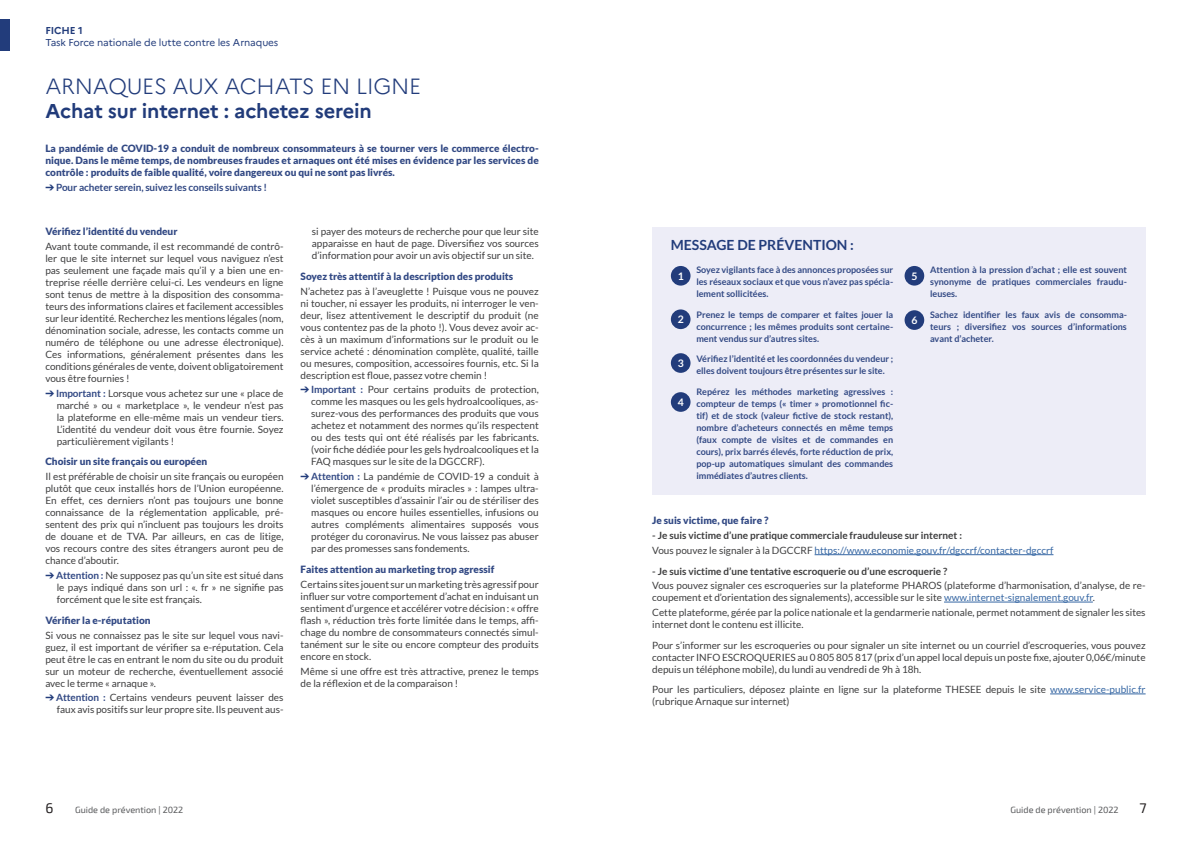
<style>
.page{position:relative;width:1191px;height:842px;background:#fff}
.page>*{position:absolute;margin:0;border:0;box-sizing:border-box;transform-origin:0 0}
.t1{font:300 22px "Marianne";letter-spacing:-.01em;color:#223c7b}
.t2{font:700 20px "Marianne";letter-spacing:-.01em;color:#213b7a}
.t3{font:700 14px "Lato";color:#223c7b}
.t4{font:14px "Exo 2";color:#231f20}
.t5{font:700 10.4px "Lato";color:#fff}
.t6{font:10px/12px "Lato";color:#3e3e3f;text-align:justify}
.t7{font:900 10px/12px "Lato";color:#324984;text-align:justify}
.t8{font:700 10px "Lato";color:#3e3e3f}
.t9{font:10px "Lato";color:#3667a4}
.t10{font:700 10px "Lato";letter-spacing:-.01em;color:#324984}
.t11{font:10px "Marianne";letter-spacing:-.01em;color:#223c7b}
.t12{font:700 10px "Marianne";letter-spacing:-.01em;color:#223c7b}
.t13{font:700 9px/12px "Lato";color:#324984;text-align:justify}
.t14{font:9px "Exo 2";color:#57585a}
.s1{color:#223c7b}
.s2{font-weight:700;color:#324984}
.s3{color:#3e3e3f}
.s4{color:#3667a4}
</style>
<div class="page">
<div style="left:652px;top:227px;width:493px;height:268px;background:#ededf7"></div>
<div style="left:671px;top:266px;width:19px;height:20px;background:#223c7b;border-radius:50%"></div>
<div style="left:671px;top:309px;width:19px;height:20px;background:#223c7b;border-radius:50%"></div>
<div style="left:671px;top:353px;width:19px;height:20px;background:#223c7b;border-radius:50%"></div>
<div style="left:671px;top:392px;width:19px;height:20px;background:#223c7b;border-radius:50%"></div>
<div style="left:904px;top:266px;width:20px;height:20px;background:#223c7b;border-radius:50%"></div>
<div style="left:904px;top:310px;width:20px;height:20px;background:#223c7b;border-radius:50%"></div>
<hr style="left:814px;top:554px;width:239px;height:1px;background:#3667a4">
<hr style="left:944px;top:602px;width:148px;height:1px;background:#3667a4">
<hr style="left:1050px;top:694px;width:95px;height:1px;background:#3667a4">
<div style="left:0;top:20px;width:10px;height:31px;background:#223c7b"></div>
<p class="t12" style="left:45px;top:24px;width:39px">FICHE 1</p>
<p class="t11" style="left:45px;top:36px;width:234px">Task Force nationale de lutte contre les Arnaques</p>
<p class="t1" style="left:45px;top:72px;width:377px">ARNAQUES AUX ACHATS EN LIGNE</p>
<p class="t2" style="left:45px;top:98px;width:328px">Achat sur internet : achetez serein</p>
<p class="t7" style="left:45px;top:142px;width:495px">La pandémie de COVID-19 a conduit de nombreux consommateurs à se tourner vers le commerce électro&shy;nique. Dans le même temps, de nombreuses fraudes et arnaques ont été mises en évidence par les services de contrôle : produits de faible qualité, voire dangereux ou qui ne sont pas livrés.</p>
<p class="t10" style="left:45px;top:181px;width:223px"><span class="s1">➔</span> Pour acheter serein, suivez les conseils suivants !</p>
<p class="t7" style="left:45px;top:225px;width:134px">Vérifiez l’identité du vendeur</p>
<p class="t6" style="left:45px;top:240px;width:240px">Avant toute commande, il est recommandé de contrô&shy;ler que le site internet sur lequel vous naviguez n’est pas seulement une façade mais qu’il y a bien une en&shy;treprise réelle derrière celui-ci. Les vendeurs en ligne sont tenus de mettre à la disposition des consomma&shy;teurs des informations claires et facilement accessibles sur leur identité. Recherchez les mentions légales (nom, dénomination sociale, adresse, les contacts comme un numéro de téléphone ou une adresse électronique).<br>Ces informations, généralement présentes dans les conditions générales de vente, doivent obligatoirement vous être fournies !</p>
<p class="t6" style="left:57px;top:387px;width:228px;text-indent:-11px"><span class="s1">➔</span> <span class="s2">Important :</span> Lorsque vous achetez sur une « place de marché » ou « marketplace », le vendeur n’est pas la plateforme en elle-même mais un vendeur tiers.<br>L’identité du vendeur doit vous être fournie. Soyez particulièrement vigilants !</p>
<p class="t7" style="left:45px;top:456px;width:163px">Choisir un site français ou européen</p>
<p class="t6" style="left:45px;top:471px;width:240px">Il est préférable de choisir un site français ou européen plutôt que ceux installés hors de l’Union européenne.<br>En effet, ces derniers n’ont pas toujours une bonne connaissance de la réglementation applicable, pré&shy;sentent des prix qui n’incluent pas toujours les droits de douane et de TVA. Par ailleurs, en cas de litige, vos recours contre des sites étrangers auront peu de chance d’aboutir.</p>
<p class="t6" style="left:57px;top:569px;width:228px;text-indent:-11px"><span class="s1">➔</span> <span class="s2">Attention :</span> Ne supposez pas qu’un site est situé dans le pays indiqué dans son url : «. fr » ne signifie pas forcément que le site est français.</p>
<p class="t7" style="left:45px;top:614px;width:107px">Vérifier la e-réputation</p>
<p class="t6" style="left:45px;top:629px;width:240px">Si vous ne connaissez pas le site sur lequel vous navi&shy;guez, il est important de vérifier sa e-réputation. Cela peut être le cas en entrant le nom du site ou du produit sur un moteur de recherche, éventuellement associé avec le terme « arnaque ».</p>
<p class="t6" style="left:45px;top:692px;width:240px;text-align:right"><span class="s1">➔</span> <span class="s2">Attention :</span> Certains vendeurs peuvent laisser des faux avis positifs sur leur propre site. Ils peuvent aus-</p>
<p class="t6" style="left:312px;top:226px;width:228px">si payer des moteurs de recherche pour que leur site apparaisse en haut de page. Diversifiez vos sources d’information pour avoir un avis objectif sur un site.</p>
<p class="t7" style="left:300px;top:270px;width:214px">Soyez très attentif à la description des produits</p>
<p class="t6" style="left:300px;top:285px;width:240px">N’achetez pas à l’aveuglette ! Puisque vous ne pouvez ni toucher, ni essayer les produits, ni interroger le ven&shy;deur, lisez attentivement le descriptif du produit (ne vous contentez pas de la photo !). Vous devez avoir ac&shy;cès à un maximum d’informations sur le produit ou le service acheté : dénomination complète, qualité, taille ou mesures, composition, accessoires fournis, etc. Si la description est floue, passez votre chemin !</p>
<p class="t6" style="left:311px;top:384px;width:229px;text-indent:-11px"><span class="s1">➔</span> <span class="s2">Important :</span> Pour certains produits de protection, comme les masques ou les gels hydroalcooliques, as&shy;surez-vous des performances des produits que vous achetez et notamment des normes qu’ils respectent ou des tests qui ont été réalisés par les fabricants. (voir fiche dédiée pour les gels hydroalcooliques et la FAQ masques sur le site de la DGCCRF).</p>
<p class="t6" style="left:311px;top:471px;width:229px;text-indent:-11px"><span class="s1">➔</span> <span class="s2">Attention :</span> La pandémie de COVID-19 a conduit à l’émergence de « produits miracles » : lampes ultra&shy;violet susceptibles d’assainir l’air ou de stériliser des masques ou encore huiles essentielles, infusions ou autres compléments alimentaires supposés vous protéger du coronavirus. Ne vous laissez pas abuser par des promesses sans fondements.</p>
<p class="t7" style="left:300px;top:563px;width:195px">Faites attention au marketing trop agressif</p>
<p class="t6" style="left:300px;top:578px;width:240px">Certains sites jouent sur un marketing très agressif pour influer sur votre comportement d’achat en induisant un sentiment d’urgence et accélérer votre décision : « offre flash », réduction très forte limitée dans le temps, affi&shy;chage du nombre de consommateurs connectés simul&shy;tanément sur le site ou encore compteur des produits encore en stock.</p>
<p class="t6" style="left:300px;top:665px;width:240px">Même si une offre est très attractive, prenez le temps de la réflexion et de la comparaison !</p>
<p class="t3" style="left:671px;top:237px;width:185px">MESSAGE DE PRÉVENTION :</p>
<p class="t5" style="left:677px;top:270px;width:8px">1</p>
<p class="t5" style="left:677px;top:313px;width:8px">2</p>
<p class="t5" style="left:677px;top:357px;width:8px">3</p>
<p class="t5" style="left:677px;top:396px;width:8px">4</p>
<p class="t13" style="left:696px;top:264px;width:198px">Soyez vigilants face à des annonces proposées sur les réseaux sociaux et que vous n’avez pas spécia&shy;lement sollicitées.</p>
<p class="t13" style="left:696px;top:308px;width:198px">Prenez le temps de comparer et faites jouer la concurrence ; les mêmes produits sont certaine&shy;ment vendus sur d’autres sites.</p>
<p class="t13" style="left:696px;top:353px;width:198px">Vérifiez l’identité et les coordonnées du vendeur ; elles doivent toujours être présentes sur le site.</p>
<p class="t13" style="left:696px;top:385px;width:198px">Repérez les méthodes marketing agressives : compteur de temps (« timer » promotionnel fic&shy;tif) et de stock (valeur fictive de stock restant), nombre d’acheteurs connectés en même temps (faux compte de visites et de commandes en cours), prix barrés élevés, forte réduction de prix, pop-up automatiques simulant des commandes immédiates d’autres clients.</p>
<p class="t5" style="left:911px;top:270px;width:8px">5</p>
<p class="t5" style="left:911px;top:314px;width:8px">6</p>
<p class="t13" style="left:930px;top:264px;width:198px">Attention à la pression d’achat ; elle est souvent synonyme de pratiques commerciales fraudu&shy;leuses.</p>
<p class="t13" style="left:930px;top:308px;width:198px">Sachez identifier les faux avis de consomma&shy;teurs ; diversifiez vos sources d’informations avant d’acheter.</p>
<p class="t7" style="left:652px;top:514px;width:118px">Je suis victime, que faire ?</p>
<p class="t8" style="left:652px;top:530px;width:311px">- Je suis victime d’une pratique commerciale frauduleuse sur internet :</p>
<p class="t9" style="left:652px;top:545px;width:403px"><span class="s3">Vous pouvez le signaler à la DGCCRF</span> https://www.economie.gouv.fr/dgccrf/contacter-dgccrf</p>
<p class="t8" style="left:652px;top:565px;width:297px">- Je suis victime d’une tentative escroquerie ou d’une escroquerie ?</p>
<p class="t6" style="left:652px;top:580px;width:495px">Vous pouvez signaler ces escroqueries sur la plateforme PHAROS (plateforme d’harmonisation, d’analyse, de re&shy;coupement et d’orientation des signalements), accessible sur le site <span class="s4">www.internet-signalement.gouv.fr</span>.</p>
<p class="t6" style="left:652px;top:606px;width:495px">Cette plateforme, gérée par la police nationale et la gendarmerie nationale, permet notamment de signaler les sites internet dont le contenu est illicite.</p>
<p class="t6" style="left:652px;top:639px;width:495px">Pour s’informer sur les escroqueries ou pour signaler un site internet ou un courriel d’escroqueries, vous pouvez contacter INFO ESCROQUERIES au 0 805 805 817 (prix d’un appel local depuis un poste fixe, ajouter 0,06€/minute depuis un téléphone mobile), du lundi au vendredi de 9h à 18h.</p>
<p class="t6" style="left:652px;top:683px;width:495px">Pour les particuliers, déposez plainte en ligne sur la plateforme THESEE depuis le site <span class="s4">www.service-public.fr </span>(rubrique Arnaque sur internet)</p>
<h3 class="t4" style="left:45px;top:800px;width:10px">6</h3>
<p class="t14" style="left:75px;top:804px;width:110px">Guide de prévention | 2022</p>
<p class="t14" style="left:1010px;top:804px;width:110px">Guide de prévention | 2022</p>
<h3 class="t4" style="left:1139px;top:800px;width:9px">7</h3>
</div>
